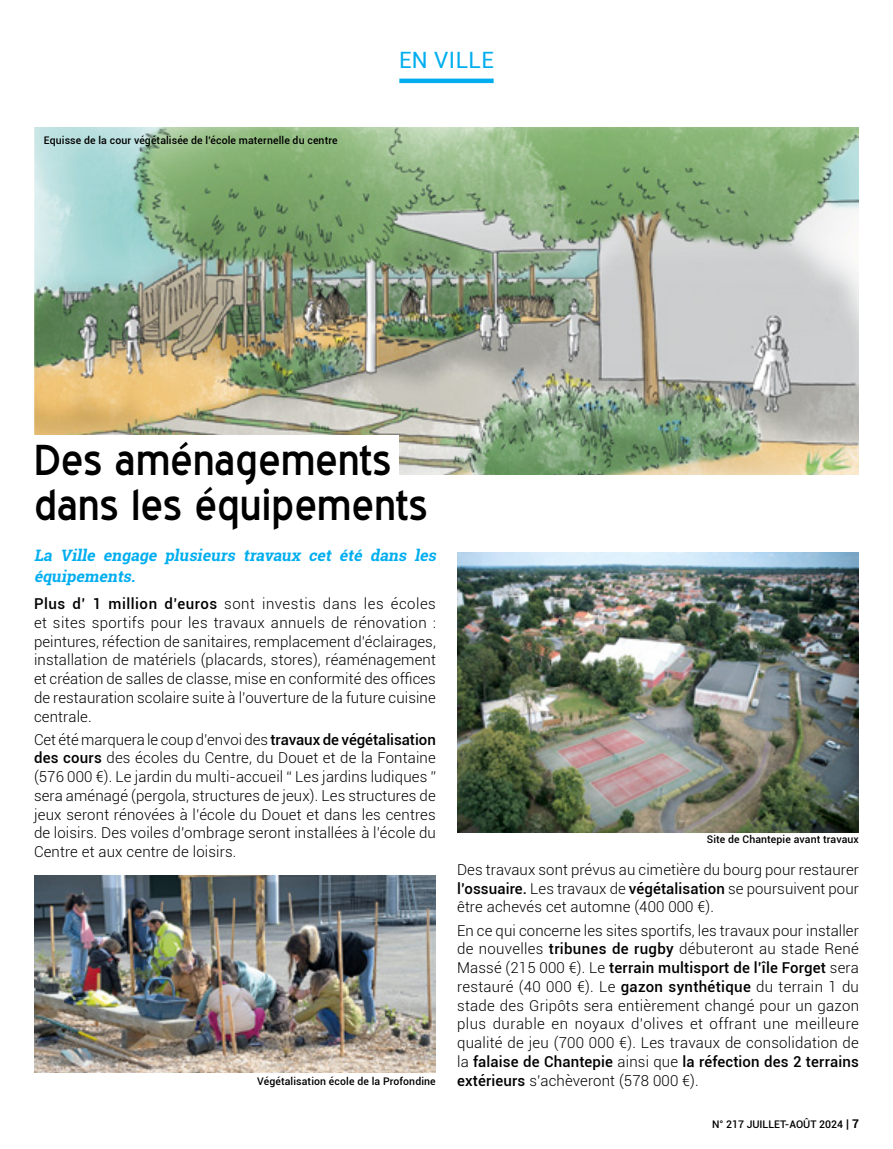
<style>
.page{position:relative;width:893px;height:1149px;background:#fff}
.page>*{position:absolute;margin:0;border:0;box-sizing:border-box;transform-origin:0 0}
.en_ville_TITRE_1{font:42px/45px "Blue Highway";color:#000}
.t1{font:22.5px "Roboto";letter-spacing:.02em;color:#00aeef}
.CHAPEAU{font:italic 700 15.75px/21px "Roboto Slab";color:#00aeef}
.TEXTE_COURANT{font:300 15px/18.8px "Roboto";letter-spacing:.01em;color:#000;text-align:justify}
.LEGENDE{font:500 10.5px "Roboto";letter-spacing:.01em;color:#000}
.s1{font-weight:500}
.s2{font-size:12px}
.s3{font-weight:700;font-size:12px}
</style>
<div class="page">
<hr style="left:399px;top:79px;width:95px;height:4px;background:#00aeef">
<img style="left:34px;top:128px;width:825px;height:346px">
<img style="left:34px;top:875px;width:402px;height:197px">
<img style="left:457px;top:552px;width:402px;height:279px">
<div style="left:29px;top:435px;width:370px;height:52px;background:#fff"></div>
<p class="LEGENDE" style="left:44px;top:133px;width:295px">Equisse de la cour végétalisée de l'école maternelle du centre</p>
<h2 class="t1" style="left:399px;top:44px;width:96px">EN VILLE</h2>
<p class="en_ville_TITRE_1" style="left:34px;top:437px;width:395px">Des aménagements dans les équipements</p>
<p class="CHAPEAU" style="left:34px;top:544px;width:407px">La Ville engage plusieurs travaux cet été dans les équipements.</p>
<p class="TEXTE_COURANT" style="left:34px;top:593px;width:403px"><span class="s1">Plus d’ 1 million d’euros</span> sont investis dans les écoles et sites sportifs pour les travaux annuels de rénovation : peintures, réfection de sanitaires, remplacement d’éclairages, installation de matériels (placards, stores), réaménagement et création de salles de classe, mise en conformité des offices de restauration scolaire suite à l’ouverture de la future cuisine centrale.</p>
<p class="TEXTE_COURANT" style="left:34px;top:729px;width:403px">Cet été marquera le coup d’envoi des <span class="s1">travaux de végétalisation des cours</span> des écoles du Centre, du Douet et de la Fontaine (576 000 €). Le jardin du multi-accueil “ Les jardins ludiques ” sera aménagé (pergola, structures de jeux). Les structures de jeux seront rénovées à l’école du Douet et dans les centres de loisirs. Des voiles d’ombrage seront installées à l’école du Centre et aux centre de loisirs.</p>
<p class="LEGENDE" style="left:707px;top:832px;width:154px">Site de Chantepie avant travaux</p>
<p class="TEXTE_COURANT" style="left:457px;top:859px;width:403px">Des travaux sont prévus au cimetière du bourg pour restaurer <span class="s1">l’ossuaire.</span> Les travaux de <span class="s1">végétalisation</span> se poursuivent pour être achevés cet automne (400 000 €).</p>
<p class="TEXTE_COURANT" style="left:457px;top:920px;width:403px">En ce qui concerne les sites sportifs, les travaux pour installer de nouvelles <span class="s1">tribunes de rugby</span> débuteront au stade René Massé (215 000 €). Le <span class="s1">terrain multisport de l’île Forget</span> sera restauré (40 000 €). Le <span class="s1">gazon synthétique</span> du terrain 1 du stade des Gripôts sera entièrement changé pour un gazon plus durable en noyaux d’olives et offrant une meilleure qualité de jeu (700 000 €). Les travaux de consolidation de la <span class="s1">falaise de Chantepie</span> ainsi que <span class="s1">la réfection des 2 terrains</span></p>
<p class="LEGENDE" style="left:257px;top:1073px;width:180px">Végétalisation école de la Profondine</p>
<p class="TEXTE_COURANT" style="left:457px;top:1070px;width:243px"><span class="s1">extérieurs</span> s’achèveront (578 000 €).</p>
<p class="LEGENDE" style="left:712px;top:1116px;width:148px">N° 217 JUILLET-AOÛT 2024 <span class="s2">|</span> <span class="s3">7</span></p>
</div>
